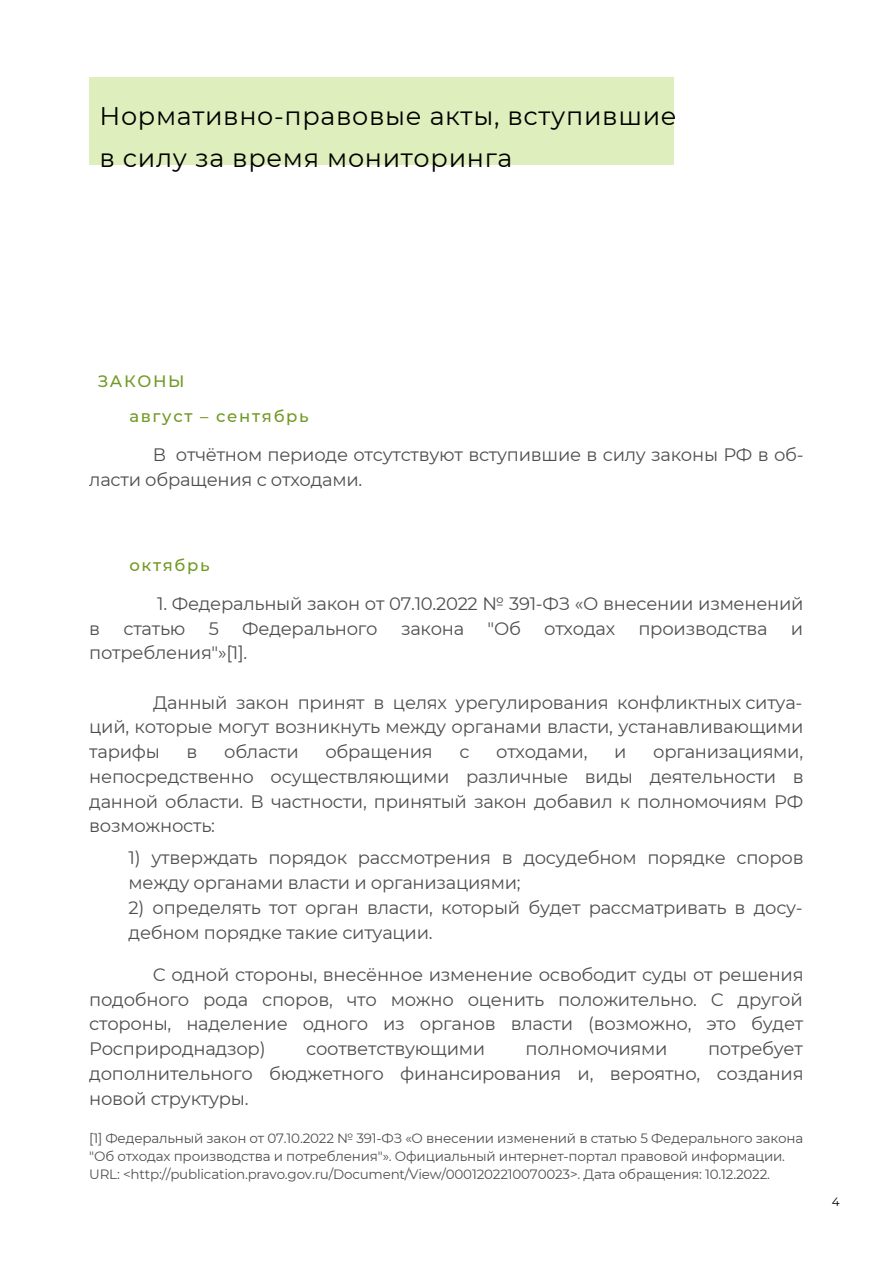
<style>
.page{position:relative;width:893px;height:1264px;background:#fff}
.page>*{position:absolute;margin:0;border:0;box-sizing:border-box;transform-origin:0 0}
.t1{font:25.5px "Montserrat";letter-spacing:.025em;color:#000}
.t2{font:18px/24.8px "Montserrat";letter-spacing:-.015em;color:#000;text-align:justify}
.t3{font:500 16.5px "Montserrat";letter-spacing:.1em;color:#729924}
.t4{font:13.5px/18px "Montserrat";letter-spacing:-.015em;color:#000}
.t5{font:12px "Montserrat";color:#000}
</style>
<div class="page">
<div style="left:89px;top:77px;width:585px;height:88px;background:#deeebc"></div>
<p class="t1" style="left:99px;top:101px;width:578px">Нормативно-правовые акты, вступившие</p>
<p class="t1" style="left:99px;top:142px;width:414px">в силу за время мониторинга</p>
<p class="t3" style="left:98px;top:371px;width:88px">ЗАКОНЫ</p>
<p class="t3" style="left:129px;top:406px;width:181px">август – сентябрь</p>
<p class="t2" style="left:89px;top:442px;width:715px;text-indent:63px">В отчётном периоде отсутствуют вступившие в силу законы РФ в об&shy;ласти обращения с отходами.</p>
<p class="t3" style="left:129px;top:555px;width:82px">октябрь</p>
<p class="t2" style="left:157px;top:591px;width:648px">1. Федеральный закон от 07.10.2022 № 391-ФЗ «О внесении изменений</p>
<p class="t2" style="left:89px;top:615px;width:12px">в</p>
<p class="t2" style="left:123px;top:615px;width:63px">статью</p>
<p class="t2" style="left:209px;top:615px;width:12px">5</p>
<p class="t2" style="left:242px;top:615px;width:137px">Федерального</p>
<p class="t2" style="left:401px;top:615px;width:65px">закона</p>
<p class="t2" style="left:487px;top:615px;width:35px">"Об</p>
<p class="t2" style="left:544px;top:615px;width:72px">отходах</p>
<p class="t2" style="left:638px;top:615px;width:131px">производства</p>
<p class="t2" style="left:790px;top:615px;width:14px">и</p>
<p class="t2" style="left:89px;top:640px;width:159px">потребления"»[1].</p>
<p class="t2" style="left:89px;top:690px;width:715px;text-indent:64px">Данный закон принят в целях урегулирования конфликтных ситуа&shy;ций, которые могут возникнуть между органами власти, устанавливающими тарифы</p>
<p class="t2" style="left:186px;top:739px;width:12px">в</p>
<p class="t2" style="left:224px;top:739px;width:76px">области</p>
<p class="t2" style="left:325px;top:739px;width:109px">обращения</p>
<p class="t2" style="left:459px;top:739px;width:12px">с</p>
<p class="t2" style="left:496px;top:739px;width:93px">отходами,</p>
<p class="t2" style="left:614px;top:739px;width:14px">и</p>
<p class="t2" style="left:89px;top:739px;width:715px;text-indent:564px">организациями, непосредственно осуществляющими различные виды деятельности в данной области. В частности, принятый закон добавил к полномочиям РФ возможность:</p>
<p class="t2" style="left:128px;top:845px;width:676px">1) утверждать порядок рассмотрения в досудебном порядке споров между органами власти и организациями;</p>
<p class="t2" style="left:128px;top:894px;width:675px">2) определять тот орган власти, который будет рассматривать в досу&shy;дебном порядке такие ситуации.</p>
<p class="t2" style="left:89px;top:962px;width:715px;text-indent:63px">С одной стороны, внесённое изменение освободит суды от решения подобного рода споров, что можно оценить положительно. С другой стороны, наделение одного из органов власти (возможно, это будет Росприроднадзор)</p>
<p class="t2" style="left:89px;top:1036px;width:715px;text-indent:618px">потребует дополнительного бюджетного финансирования и, вероятно, создания новой структуры.</p>
<p class="t4" style="left:89px;top:1128px;width:715px">[1] Федеральный закон от 07.10.2022 № 391-ФЗ «О внесении изменений в статью 5 Федерального закона "Об отходах производства и потребления"». Официальный интернет-портал правовой информации.<br>URL: &lt;http://publication.pravo.gov.ru/Document/View/0001202210070023&gt;. Дата обращения: 10.12.2022.</p>
<p class="t2" style="left:306px;top:1036px;width:180px">соответствующими</p>
<p class="t2" style="left:525px;top:1036px;width:143px">полномочиями</p>
<p class="t5" style="left:831px;top:1194px;width:9px">4</p>
</div>
